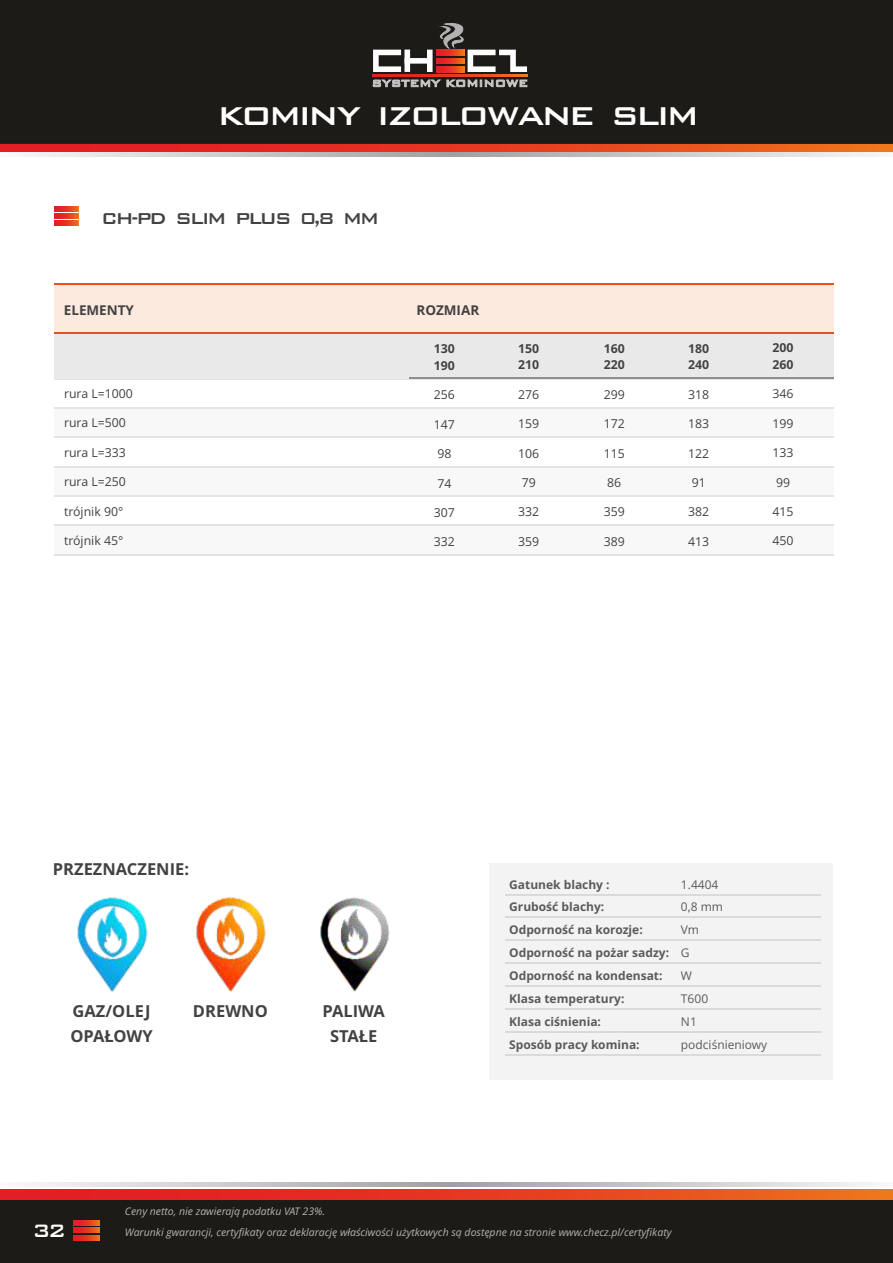
<style>
.page{position:relative;width:893px;height:1263px;background:#fff}
.page>*{position:absolute;margin:0;border:0;box-sizing:border-box;transform-origin:0 0}
.t1{font:500 42px "Bank Gothic BT";letter-spacing:-.06em;color:#fefefe}
.t2{font:500 24px "Bank Gothic BT";color:#fefefe}
.t3{font:500 21px "Bank Gothic BT";letter-spacing:-.115em;color:#434242}
.t4{font:700 16.5px/24.8px "Open Sans";color:#434242}
.t5{font:700 13.5px "Open Sans";color:#434242}
.t6{font:12.3px "Open Sans";color:#434242}
.t7{font:700 12.3px/16.6px "Open Sans";color:#434242}
.t8{font:700 12px/23px "Open Sans";color:#5b5b5b}
.t9{font:12px/23px "Open Sans";color:#5b5b5b}
.t10{font:italic 10.5px/20.7px "Open Sans";color:#b2b3b3}
</style>
<div class="page">
<div style="left:0;top:1199px;width:893px;height:64px;background:#1c1b17"></div>
<svg style="left:0;top:1189px;width:893px;height:10px;background:#e63d20"></svg>
<svg style="left:27px;top:1182px;width:847px;height:5px;background:#cacaca"></svg>
<div style="left:490px;top:863px;width:343px;height:217px;background:#f3f3f3"></div>
<hr style="left:505px;top:894px;width:315px;height:1px;background:#d9dada">
<hr style="left:505px;top:916px;width:315px;height:1px;background:#d9dada">
<hr style="left:505px;top:940px;width:315px;height:1px;background:#d9dada">
<hr style="left:505px;top:963px;width:315px;height:1px;background:#d9dada">
<hr style="left:505px;top:986px;width:315px;height:1px;background:#d9dada">
<hr style="left:505px;top:1031px;width:316px;height:1px;background:#d9dada">
<hr style="left:505px;top:1055px;width:316px;height:1px;background:#d9dada">
<hr style="left:505px;top:1008px;width:316px;height:1px;background:#d9dada">
<img style="left:320px;top:897px;width:70px;height:95px">
<img style="left:77px;top:897px;width:71px;height:95px">
<img style="left:196px;top:897px;width:70px;height:95px">
<svg style="left:54px;top:214px;width:25px;height:4px"></svg>
<svg style="left:54px;top:221px;width:25px;height:5px"></svg>
<svg style="left:54px;top:206px;width:25px;height:5px"></svg>
<div style="left:0;top:0;width:893px;height:144px;background:#1c1b17"></div>
<svg style="left:0;top:144px;width:893px;height:8px;background:#e63d20"></svg>
<svg style="left:26px;top:152px;width:849px;height:5px;background:#cacaca"></svg>
<div style="left:54px;top:467px;width:780px;height:28px;background:#f8f8f8"></div>
<div style="left:54px;top:525px;width:780px;height:29px;background:#f8f8f8"></div>
<div style="left:54px;top:284px;width:780px;height:49px;background:#fdeade"></div>
<div style="left:54px;top:408px;width:780px;height:29px;background:#f8f8f8"></div>
<div style="left:54px;top:333px;width:780px;height:46px;background:#e9e9e9"></div>
<hr style="left:54px;top:407px;width:780px;height:1px;background:#e5e4e5">
<hr style="left:54px;top:437px;width:780px;height:1px;background:#e5e4e5">
<hr style="left:54px;top:466px;width:780px;height:1px;background:#e5e4e5">
<hr style="left:54px;top:495px;width:780px;height:1px;background:#e5e4e5">
<hr style="left:409px;top:378px;width:425px;height:1px;background:#8f8f8f">
<hr style="left:54px;top:283px;width:780px;height:1px;background:#e85122">
<hr style="left:54px;top:525px;width:780px;height:1px;background:#e5e4e5">
<hr style="left:54px;top:554px;width:780px;height:1px;background:#e5e4e5">
<hr style="left:54px;top:332px;width:780px;height:1px;background:#e85122">
<svg style="left:74px;top:1228px;width:25px;height:5px"></svg>
<svg style="left:74px;top:1235px;width:25px;height:5px"></svg>
<svg style="left:74px;top:1220px;width:25px;height:5px"></svg>
<svg style="left:369px;top:22px;width:173px;height:71px;background:#51443f"></svg>
<svg style="left:373px;top:75px;width:154px;height:1px"></svg>
<h1 class="t1" style="left:218px;top:93px;width:483px">kominy izolowane slim</h1>
<h3 class="t3" style="left:101px;top:208px;width:279px">CH-PD SLIM PLUS 0,8 MM</h3>
<p class="t5" style="left:64px;top:304px;width:72px">ELEMENTY</p>
<p class="t6" style="left:64px;top:388px;width:70px">rura L=1000</p>
<p class="t6" style="left:64px;top:418px;width:63px">rura L=500</p>
<p class="t6" style="left:64px;top:447px;width:63px">rura L=333</p>
<p class="t6" style="left:64px;top:477px;width:63px">rura L=250</p>
<p class="t6" style="left:64px;top:506px;width:61px">trójnik 90°</p>
<p class="t6" style="left:64px;top:535px;width:61px">trójnik 45°</p>
<p class="t5" style="left:417px;top:304px;width:64px">ROZMIAR</p>
<p class="t7" style="left:434px;top:342px;width:23px">130<br>190</p>
<p class="t6" style="left:434px;top:390px;width:23px">256</p>
<p class="t6" style="left:434px;top:419px;width:23px">147</p>
<p class="t6" style="left:437px;top:449px;width:16px">98</p>
<p class="t6" style="left:437px;top:478px;width:16px">74</p>
<p class="t6" style="left:434px;top:508px;width:23px">307</p>
<p class="t6" style="left:434px;top:537px;width:23px">332</p>
<p class="t7" style="left:518px;top:341px;width:23px">150<br>210</p>
<p class="t6" style="left:518px;top:389px;width:23px">276</p>
<p class="t6" style="left:518px;top:419px;width:23px">159</p>
<p class="t6" style="left:518px;top:448px;width:23px">106</p>
<p class="t6" style="left:522px;top:478px;width:16px">79</p>
<p class="t6" style="left:518px;top:507px;width:23px">332</p>
<p class="t6" style="left:518px;top:536px;width:23px">359</p>
<p class="t7" style="left:604px;top:341px;width:23px">160<br>220</p>
<p class="t6" style="left:604px;top:389px;width:23px">299</p>
<p class="t6" style="left:604px;top:419px;width:23px">172</p>
<p class="t6" style="left:604px;top:448px;width:23px">115</p>
<p class="t6" style="left:607px;top:478px;width:16px">86</p>
<p class="t6" style="left:604px;top:507px;width:23px">359</p>
<p class="t6" style="left:604px;top:536px;width:23px">389</p>
<p class="t7" style="left:688px;top:341px;width:23px">180<br>240</p>
<p class="t6" style="left:688px;top:389px;width:23px">318</p>
<p class="t6" style="left:688px;top:419px;width:23px">183</p>
<p class="t6" style="left:688px;top:448px;width:23px">122</p>
<p class="t6" style="left:692px;top:478px;width:16px">91</p>
<p class="t6" style="left:688px;top:507px;width:23px">382</p>
<p class="t6" style="left:688px;top:536px;width:23px">413</p>
<p class="t7" style="left:773px;top:341px;width:23px">200<br>260</p>
<p class="t6" style="left:773px;top:389px;width:23px">346</p>
<p class="t6" style="left:773px;top:418px;width:23px">199</p>
<p class="t6" style="left:773px;top:448px;width:23px">133</p>
<p class="t6" style="left:776px;top:477px;width:16px">99</p>
<p class="t6" style="left:773px;top:506px;width:23px">415</p>
<p class="t6" style="left:773px;top:536px;width:23px">450</p>
<h3 class="t4" style="left:53px;top:858px;width:138px">PRZEZNACZENIE:</h3>
<h3 class="t4" style="left:70px;top:1000px;width:84px">GAZ/OLEJ<br>OPAŁOWY</h3>
<h3 class="t4" style="left:193px;top:1000px;width:76px">DREWNO</h3>
<h3 class="t4" style="left:323px;top:1000px;width:64px;text-align:center">PALIWA<br>STAŁE</h3>
<p class="t8" style="left:509px;top:874px;width:161px">Gatunek blachy :<br>Grubość blachy:<br>Odporność na korozje:<br>Odporność na pożar sadzy:<br>Odporność na kondensat:<br>Klasa temperatury:<br>Klasa ciśnienia:<br>Sposób pracy komina:</p>
<p class="t9" style="left:681px;top:874px;width:88px">1.4404<br>0,8 mm<br>Vm<br>G<br>W<br>T600<br>N1 podciśnieniowy</p>
<h2 class="t2" style="left:32px;top:1218px;width:36px">32</h2>
<p class="t10" style="left:125px;top:1202px;width:548px">Ceny netto, nie zawierają podatku VAT 23%.<br>Warunki gwarancji, certyfikaty oraz deklarację właściwości użytkowych są dostępne na stronie www.checz.pl/certyfikaty</p>
</div>
